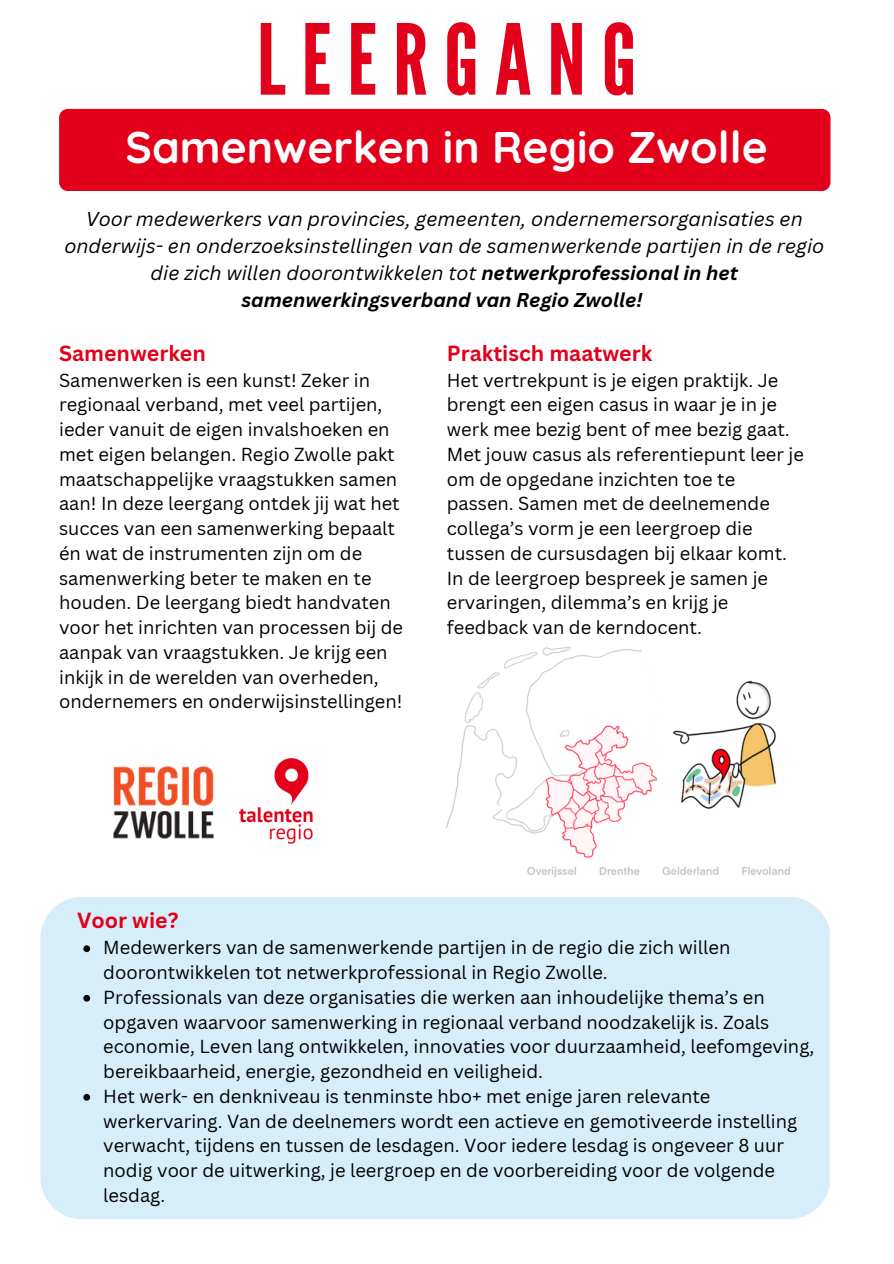
<style>
.page{position:relative;width:894px;height:1264px;background:#fff}
.page>*{position:absolute;margin:0;border:0;box-sizing:border-box;transform-origin:0 0}
.t1{font:97.5px "League Gothic";letter-spacing:.16em;color:#e2001a}
.t2{font:700 44.25px "Quicksand";color:#fff}
.t3{font:700 21.3px "Canva Sans";color:#e2001a}
.t4{font:italic 19.5px/27px "Canva Sans";color:#000;text-align:center}
.t5{font:18.3px/24.8px "Canva Sans";color:#000}
.s1{font-weight:700}
</style>
<div class="page">
<img style="left:239px;top:758px;width:74px;height:86px">
<div style="left:59px;top:109px;width:771px;height:82px;background:#e2001a;border-radius:9px"></div>
<div style="left:40px;top:897px;width:789px;height:322px;background:#d5eef9"></div>
<img style="left:446px;top:647px;width:344px;height:231px">
<img style="left:113px;top:766px;width:100px;height:73px">
<svg style="left:83px;top:945px;width:7px;height:7px"></svg>
<svg style="left:83px;top:994px;width:7px;height:7px"></svg>
<svg style="left:83px;top:1093px;width:7px;height:7px"></svg>
<p class="t1" style="left:257px;top:3px;width:381px">LEERGANG</p>
<p class="t2" style="left:125px;top:119px;width:643px">Samenwerken in Regio Zwolle</p>
<p class="t4" style="left:64px;top:205px;width:761px">Voor medewerkers van provincies, gemeenten, ondernemersorganisaties en onderwijs- en onderzoeksinstellingen van de samenwerkende partijen in de regio die zich willen doorontwikkelen tot <span class="s1">netwerkprofessional in het samenwerkingsverband van Regio Zwolle!</span></p>
<p class="t3" style="left:59px;top:338px;width:148px">Samenwerken</p>
<p class="t5" style="left:59px;top:367px;width:345px">Samenwerken is een kunst! Zeker in regionaal verband, met veel partijen, ieder vanuit de eigen invalshoeken en met eigen belangen. Regio Zwolle pakt maatschappelijke vraagstukken samen aan! In deze leergang ontdek jij wat het succes van een samenwerking bepaalt én wat de instrumenten zijn om de samenwerking beter te maken en te houden. De leergang biedt handvaten voor het inrichten van processen bij de aanpak van vraagstukken. Je krijg een inkijk in de werelden van overheden, ondernemers en onderwijsinstellingen!</p>
<p class="t3" style="left:446px;top:338px;width:207px">Praktisch maatwerk</p>
<p class="t5" style="left:446px;top:367px;width:358px">Het vertrekpunt is je eigen praktijk. Je brengt een eigen casus in waar je in je werk mee bezig bent of mee bezig gaat.<br>Met jouw casus als referentiepunt leer je om de opgedane inzichten toe te passen. Samen met de deelnemende collega’s vorm je een leergroep die tussen de cursusdagen bij elkaar komt.<br>In de leergroep bespreek je samen je ervaringen, dilemma’s en krijg je feedback van de kerndocent.</p>
<h3 class="t3" style="left:77px;top:905px;width:103px">Voor wie?</h3>
<p class="t5" style="left:103px;top:934px;width:628px">Medewerkers van de samenwerkende partijen in de regio die zich willen doorontwikkelen tot netwerkprofessional in Regio Zwolle.</p>
<p class="t5" style="left:103px;top:984px;width:712px">Professionals van deze organisaties die werken aan inhoudelijke thema’s en opgaven waarvoor samenwerking in regionaal verband noodzakelijk is. Zoals economie, Leven lang ontwikkelen, innovaties voor duurzaamheid, leefomgeving, bereikbaarheid, energie, gezondheid en veiligheid.</p>
<p class="t5" style="left:103px;top:1083px;width:695px">Het werk- en denkniveau is tenminste hbo+ met enige jaren relevante werkervaring. Van de deelnemers wordt een actieve en gemotiveerde instelling verwacht, tijdens en tussen de lesdagen. Voor iedere lesdag is ongeveer 8 uur nodig voor de uitwerking, je leergroep en de voorbereiding voor de volgende lesdag.</p>
</div>
